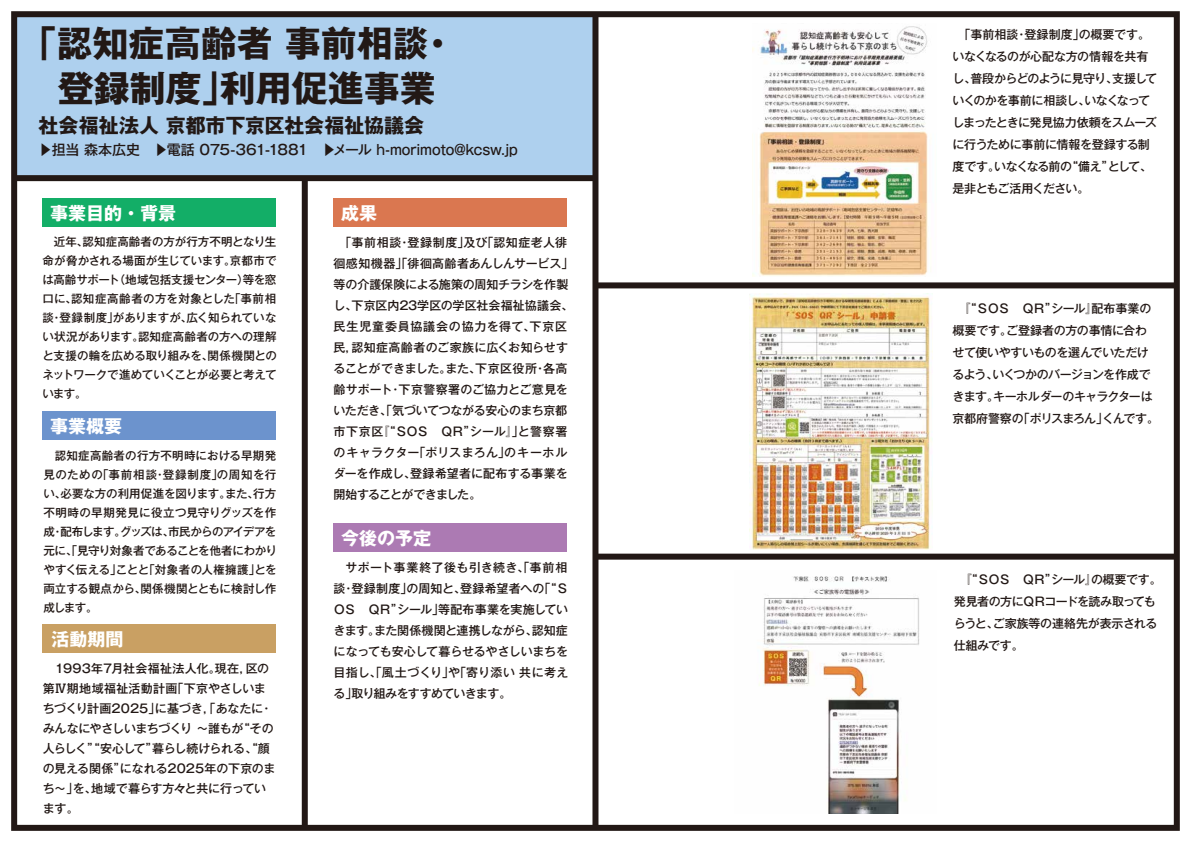
<style>
.page{position:relative;width:1191px;height:842px;background:#fff}
.page>*{position:absolute;margin:0;border:0;box-sizing:border-box;transform-origin:0 0}
.t1{font:700 36px/45px "Gothic MB101 Pro";color:#221815;text-align:center}
.t2{font:700 20px "Gothic MB101 Pro";letter-spacing:-.005em;color:#221815}
.t3{font:700 18px "Gothic MB101 Pro";color:#fff}
.t4{font:500 14px "Gothic MB101 Pro";letter-spacing:-.02em;color:#221815}
.t5{font:500 12px/20px "Gothic MB101 Pro";letter-spacing:-.02em;color:#221815}
.t6{font:500 12px/21px "Gothic MB101 Pro";letter-spacing:.005em;color:#221815}
.t7{font:500 12px/22px "Gothic MB101 Pro";letter-spacing:-.045em;color:#221815}
.t8{font:500 12px/22px "Gothic MB101 Pro";letter-spacing:-.04em;color:#221815}
.t9{font:500 11.5px/19px "Gothic MB101 Pro";letter-spacing:-.01em;color:#221815;text-align:justify}
</style>
<div class="page">
<div style="left:14px;top:15px;width:580px;height:163px;background:#aed0ee"></div>
<div style="left:42px;top:198px;width:234px;height:29px;background:#13ae67"></div>
<div style="left:42px;top:411px;width:234px;height:28px;background:#6c93cd"></div>
<div style="left:42px;top:624px;width:234px;height:29px;background:#c9a063"></div>
<div style="left:333px;top:198px;width:234px;height:29px;background:#da7750"></div>
<div style="left:333px;top:523px;width:234px;height:28px;background:#ac7ab3"></div>
<img style="left:752px;top:26px;width:176px;height:250px">
<img style="left:749px;top:294px;width:183px;height:256px">
<img style="left:759px;top:576px;width:160px;height:238px">
<div style="left:592px;top:13px;width:6px;height:815px;background:#221815"></div>
<div style="left:13px;top:175px;width:583px;height:6px;background:#221815"></div>
<div style="left:302px;top:180px;width:6px;height:647px;background:#221815"></div>
<div style="left:594px;top:282px;width:582px;height:6px;background:#221815"></div>
<div style="left:594px;top:554px;width:582px;height:6px;background:#221815"></div>
<div style="left:11px;top:11px;width:1168px;height:820px;border:6px solid #221815"></div>
<h1 class="t1" style="left:21px;top:16px;width:436px">「認知症高齢者 事前相談・登録制度」利用促進事業</h1>
<h2 class="t2" style="left:39px;top:109px;width:387px">社会福祉法人 京都市下京区社会福祉協議会</h2>
<p class="t4" style="left:39px;top:138px;width:480px">▶担当 森本広史　▶電話 075-361-1881　▶メール h-morimoto@kcsw.jp</p>
<h3 class="t3" style="left:50px;top:198px;width:127px">事業目的・背景</h3>
<p class="t9" style="left:42px;top:231px;width:236px">　近年、認知症高齢者の方が行方不明となり生命が脅かされる場面が生じています。京都市では高齢サポート（地域包括支援センター）等を窓口に、認知症高齢者の方を対象とした「事前相談・登録制度」がありますが、広く知られていない状況があります。認知症高齢者の方への理解と支援の輪を広める取り組みを、関係機関とのネットワークで進めていくことが必要と考えています。</p>
<h3 class="t3" style="left:50px;top:411px;width:73px">事業概要</h3>
<p class="t9" style="left:43px;top:445px;width:235px">　認知症高齢者の行方不明時における早期発見のための「事前相談・登録制度」の周知を行い、必要な方の利用促進を図ります。また、行方不明時の早期発見に役立つ見守りグッズを作成・配布します。グッズは、市民からのアイデアを元に、「見守り対象者であることを他者にわかりやすく伝える」ことと「対象者の人権擁護」とを両立する観点から、関係機関とともに検討し作成します。</p>
<h3 class="t3" style="left:52px;top:624px;width:73px">活動期間</h3>
<p class="t5" style="left:43px;top:657px;width:234px">　1993年7月社会福祉法人化。現在，区の第Ⅳ期地域福祉活動計画「下京やさしいまちづくり計画2025」に基づき，「あなたに・みんなにやさしいまちづくり ～誰もが“その人らしく”“安心して”暮らし続けられる、“顔の見える関係”になれる2025年の下京のまち～」を、地域で暮らす方々と共に行っています。</p>
<h3 class="t3" style="left:341px;top:198px;width:37px">成果</h3>
<p class="t6" style="left:333px;top:230px;width:241px">　「事前相談・登録制度」及び「認知症老人徘徊感知機器」「徘徊高齢者あんしんサービス」等の介護保険による施策の周知チラシを作製し、下京区内23学区の学区社会福祉協議会、民生児童委員協議会の協力を得て、下京区民，認知症高齢者のご家族に広くお知らせすることができました。また、下京区役所・各高齢サポート・下京警察署のご協力とご意見をいただき、「気づいてつながる安心のまち京都市下京区『“ＳＯＳ　ＱＲ”シール』」と警察署のキャラクター「ポリスまろん」のキーホルダーを作成し、登録希望者に配布する事業を開始することができました。</p>
<h3 class="t3" style="left:341px;top:523px;width:91px">今後の予定</h3>
<p class="t5" style="left:333px;top:555px;width:237px;line-height:21px;text-align:justify">　サポート事業終了後も引き続き、「事前相談・登録制度」の周知と、登録希望者への「“ＳＯＳ　ＱＲ”シール」等配布事業を実施していきます。また関係機関と連携しながら、認知症になっても安心して暮らせるやさしいまちを目指し、「風土づくり」や「寄り添い 共に考える」取り組みをすすめていきます。</p>
<p class="t7" style="left:952px;top:22px;width:206px">　「事前相談・登録制度」の概要です。いなくなるのが心配な方の情報を共有し、普段からどのように見守り、支援していくのかを事前に相談し、いなくなってしまったときに発見協力依頼をスムーズに行うために事前に情報を登録する制度です。いなくなる前の“備え”として、是非ともご活用ください。</p>
<p class="t5" style="left:952px;top:296px;width:208px;line-height:22px">　『“ＳＯＳ　ＱＲ”シール』配布事業の概要です。ご登録者の方の事情に合わせて使いやすいものを選んでいただけるよう、いくつかのバージョンを作成できます。キーホルダーのキャラクターは京都府警察の「ポリスまろん」くんです。</p>
<p class="t8" style="left:954px;top:567px;width:209px">　『“ＳＯＳ　ＱＲ”シール』の概要です。発見者の方にＱＲコードを読み取ってもらうと、ご家族等の連絡先が表示される仕組みです。</p>
</div>
